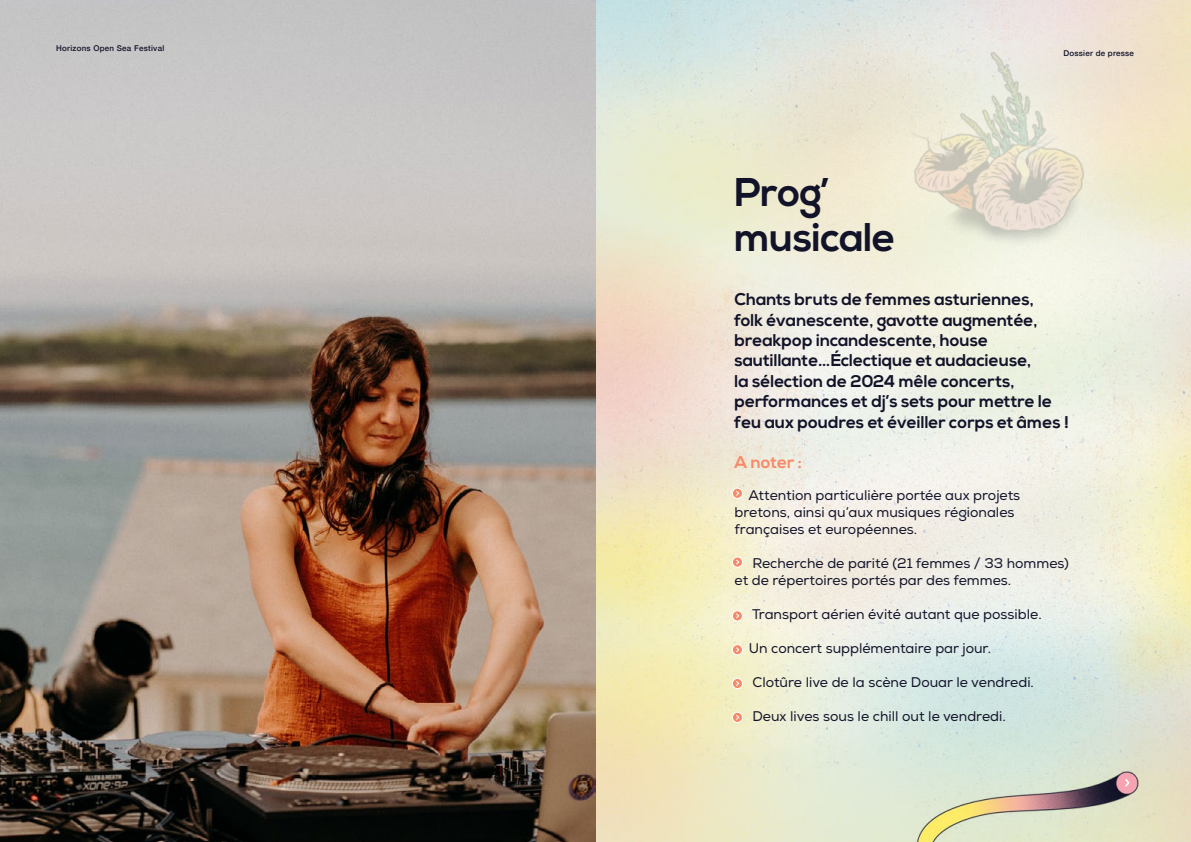
<style>
.page{position:relative;width:1191px;height:842px;background:#fff}
.page>*{position:absolute;margin:0;border:0;box-sizing:border-box;transform-origin:0 0}
.t1{font:700 40px/45px "Nexa";letter-spacing:-.01em;color:#121329}
.t2{font:700 17px/20.4px "Nexa";color:#121329}
.t3{font:700 17px "Nexa";color:#f68b69}
.t4{font:14px/17px "Nexa";color:#121329}
.t5{font:500 8px "Helvetica Neue";letter-spacing:.03em;color:#121329}
</style>
<div class="page">
<img style="left:0;top:0;width:1191px;height:842px">
<img style="left:910px;top:768px;width:234px;height:74px">
<div style="left:1117px;top:773px;width:19px;height:19px;background:#f6a4b2;border-radius:50%"></div>
<svg style="left:1125px;top:779px;width:5px;height:8px"></svg>
<img style="left:854px;top:33px;width:313px;height:226px">
<svg style="left:732px;top:488px;width:10px;height:10px"></svg>
<div style="left:732px;top:488px;width:11px;height:11px;border:1px solid #fff;border-radius:50%"></div>
<svg style="left:735px;top:490px;width:5px;height:7px"></svg>
<svg style="left:732px;top:557px;width:10px;height:10px"></svg>
<div style="left:732px;top:556px;width:11px;height:12px;border:1px solid #fff;border-radius:50%"></div>
<svg style="left:735px;top:559px;width:5px;height:6px"></svg>
<svg style="left:732px;top:678px;width:10px;height:11px"></svg>
<div style="left:732px;top:678px;width:11px;height:11px;border:1px solid #fff;border-radius:50%"></div>
<svg style="left:735px;top:680px;width:5px;height:7px"></svg>
<svg style="left:732px;top:712px;width:10px;height:10px"></svg>
<div style="left:732px;top:712px;width:11px;height:11px;border:1px solid #fff;border-radius:50%"></div>
<svg style="left:735px;top:714px;width:5px;height:7px"></svg>
<svg style="left:732px;top:611px;width:10px;height:10px"></svg>
<div style="left:732px;top:610px;width:11px;height:11px;border:1px solid #fff;border-radius:50%"></div>
<svg style="left:735px;top:613px;width:5px;height:6px"></svg>
<svg style="left:732px;top:645px;width:10px;height:10px"></svg>
<div style="left:732px;top:644px;width:11px;height:11px;border:1px solid #fff;border-radius:50%"></div>
<svg style="left:735px;top:646px;width:5px;height:7px"></svg>
<p class="t5" style="left:56px;top:42px;width:109px">Horizons Open Sea Festival</p>
<h1 class="t1" style="left:734px;top:171px;width:163px">Prog’ musicale</h1>
<p class="t5" style="left:1063px;top:47px;width:72px">Dossier de presse</p>
<p class="t2" style="left:734px;top:290px;width:336px">Chants bruts de femmes asturiennes,<br>folk évanescente, gavotte augmentée, breakpop incandescente, house sautillante…Éclectique et audacieuse,<br>la sélection de 2024 mêle concerts, performances et dj’s sets pour mettre le feu aux poudres et éveiller corps et âmes !</p>
<p class="t3" style="left:734px;top:453px;width:69px">A noter :</p>
<p class="t4" style="left:734px;top:487px;width:287px;text-indent:14px">Attention particulière portée aux projets bretons, ainsi qu’aux musiques régionales françaises et européennes.</p>
<p class="t4" style="left:734px;top:555px;width:336px;text-indent:18px">Recherche de parité (21 femmes / 33 hommes) et de répertoires portés par des femmes.</p>
<p class="t4" style="left:752px;top:606px;width:291px">Transport aérien évité autant que possible.</p>
<p class="t4" style="left:749px;top:640px;width:244px">Un concert supplémentaire par jour.</p>
<p class="t4" style="left:752px;top:674px;width:283px">Clotûre live de la scène Douar le vendredi.</p>
<p class="t4" style="left:752px;top:708px;width:255px">Deux lives sous le chill out le vendredi.</p>
</div>
